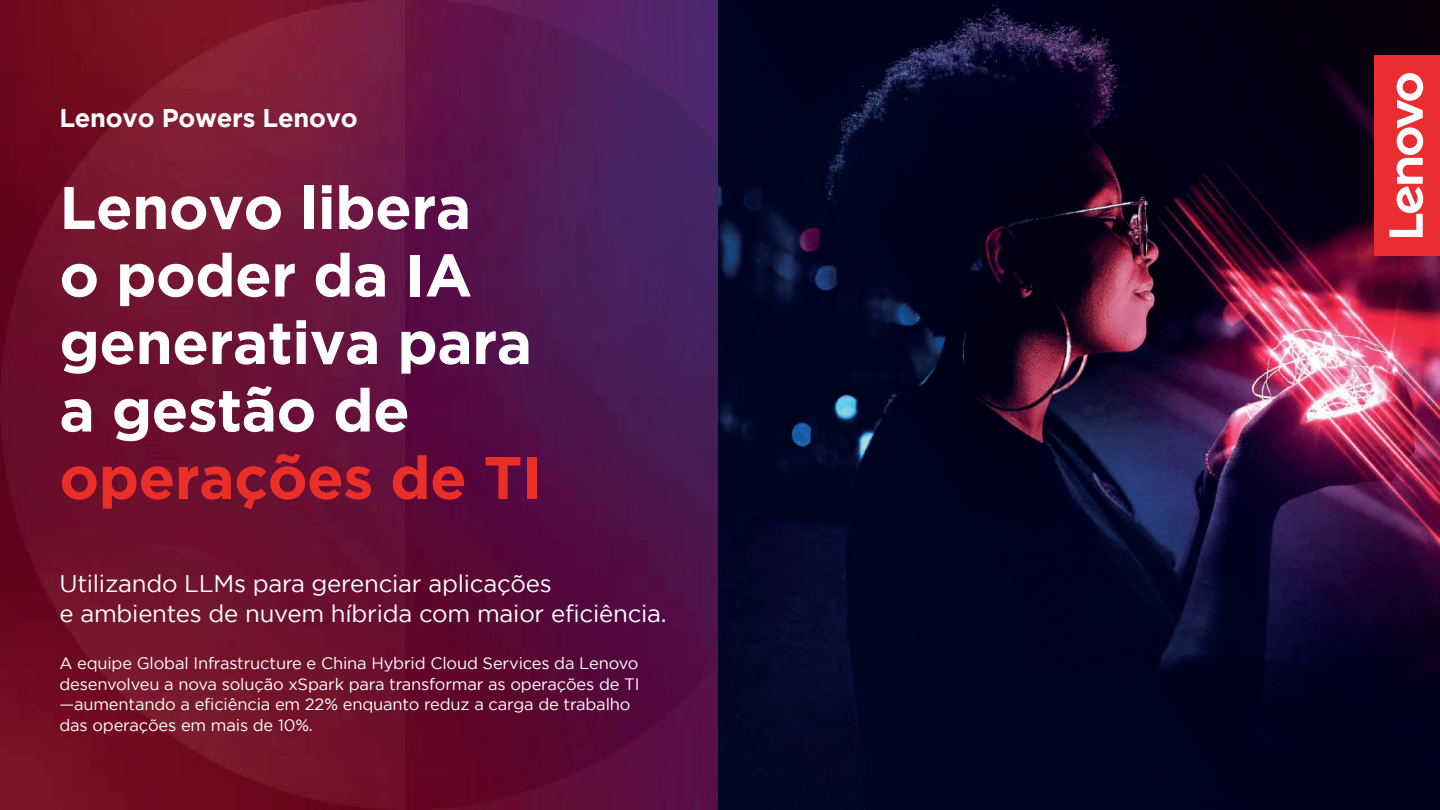
<style>
.page{position:relative;width:1440px;height:810px;background:#fff}
.page>*{position:absolute;margin:0;border:0;box-sizing:border-box;transform-origin:0 0}
.t1{font:700 60px/67.5px "Gotham";letter-spacing:-.01em;color:#fff}
.t2{font:700 60px "Gotham";letter-spacing:-.01em;color:#ea2f29}
.t3{font:700 25.5px "Gotham";letter-spacing:-.01em;color:#fff}
.t4{font:24px/30.6px "Gotham";letter-spacing:-.01em;color:#fff}
.t5{font:16.5px/20.7px "Gotham";letter-spacing:-.01em;color:#fff}
</style>
<div class="page">
<img style="left:0;top:0;width:1440px;height:810px">
<div style="left:1374px;top:55px;width:66px;height:201px;background:#e92d30"></div>
<svg style="left:1389px;top:73px;width:34px;height:164px"></svg>
<h2 class="t3" style="left:59px;top:103px;width:300px">Lenovo Powers Lenovo</h2>
<h1 class="t1" style="left:59px;top:173px;width:474px">Lenovo libera<br>o poder da IA generativa para a gestão de</h1>
<h1 class="t2" style="left:59px;top:443px;width:484px">operações de TI</h1>
<h3 class="t4" style="left:59px;top:568px;width:609px">Utilizando LLMs para gerenciar aplicações<br>e ambientes de nuvem híbrida com maior eficiência.</h3>
<p class="t5" style="left:59px;top:652px;width:582px">A equipe Global Infrastructure e China Hybrid Cloud Services da Lenovo desenvolveu a nova solução xSpark para transformar as operações de TI —aumentando a eficiência em 22% enquanto reduz a carga de trabalho das operações em mais de 10%.</p>
</div>
